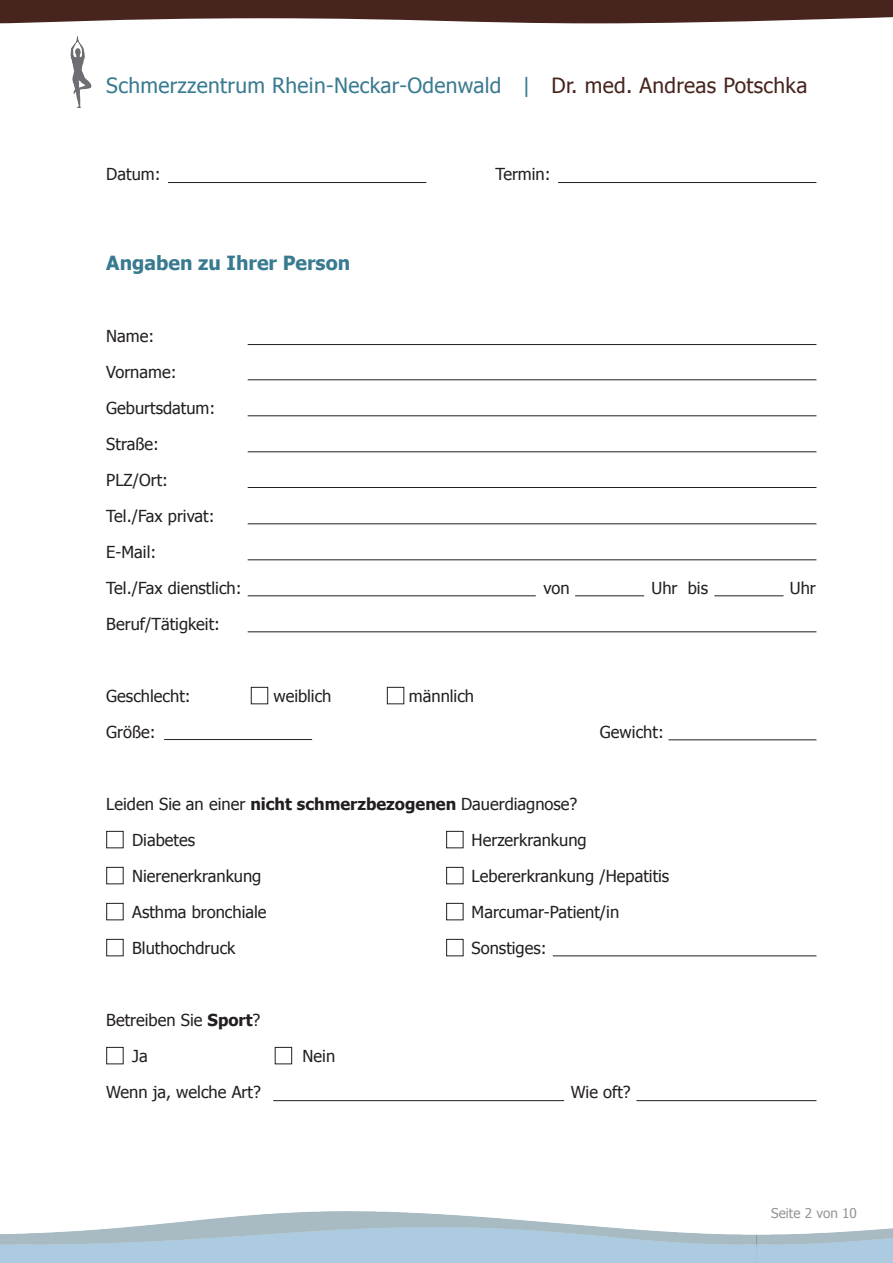
<style>
.page{position:relative;width:893px;height:1263px;background:#fff}
.page>*{position:absolute;margin:0;border:0;box-sizing:border-box;transform-origin:0 0}
.t1{font:21px "Tahoma";letter-spacing:.015em;color:#387a90}
.t2{font:700 19.5px "Tahoma";color:#387a90}
.t3{font:16.5px/36px "Tahoma";color:#231f20}
.t4{font:13.5px "Tahoma";color:#939598}
.s1{color:#47251e}
.s2{font-weight:700}
</style>
<div class="page">
<svg style="left:0;top:0;width:893px;height:23px;background:#5a3b35"></svg>
<img style="left:756px;top:1228px;width:137px;height:35px">
<img style="left:70px;top:36px;width:22px;height:71px">
<hr style="left:168px;top:182px;width:258px;height:1px;background:#231f20">
<hr style="left:558px;top:182px;width:258px;height:1px;background:#231f20">
<hr style="left:248px;top:631px;width:568px;height:1px;background:#231f20">
<hr style="left:248px;top:595px;width:288px;height:1px;background:#231f20">
<hr style="left:575px;top:595px;width:69px;height:1px;background:#231f20">
<hr style="left:714px;top:595px;width:69px;height:1px;background:#231f20">
<hr style="left:248px;top:559px;width:568px;height:1px;background:#231f20">
<hr style="left:248px;top:523px;width:568px;height:1px;background:#231f20">
<hr style="left:248px;top:487px;width:568px;height:1px;background:#231f20">
<hr style="left:248px;top:451px;width:568px;height:1px;background:#231f20">
<hr style="left:248px;top:415px;width:568px;height:1px;background:#231f20">
<hr style="left:248px;top:379px;width:568px;height:1px;background:#231f20">
<hr style="left:248px;top:344px;width:568px;height:1px;background:#231f20">
<div style="left:251px;top:687px;width:17px;height:17px;border:1px solid #231f20"></div>
<div style="left:387px;top:687px;width:17px;height:17px;border:1px solid #231f20"></div>
<hr style="left:164px;top:739px;width:148px;height:1px;background:#231f20">
<hr style="left:668px;top:739px;width:148px;height:1px;background:#231f20">
<div style="left:106px;top:831px;width:18px;height:17px;border:1px solid #231f20"></div>
<div style="left:106px;top:867px;width:18px;height:17px;border:1px solid #231f20"></div>
<div style="left:106px;top:903px;width:18px;height:17px;border:1px solid #231f20"></div>
<div style="left:106px;top:939px;width:18px;height:17px;border:1px solid #231f20"></div>
<div style="left:446px;top:831px;width:17px;height:17px;border:1px solid #231f20"></div>
<div style="left:446px;top:867px;width:17px;height:17px;border:1px solid #231f20"></div>
<div style="left:446px;top:903px;width:17px;height:17px;border:1px solid #231f20"></div>
<div style="left:446px;top:939px;width:17px;height:17px;border:1px solid #231f20"></div>
<hr style="left:553px;top:955px;width:263px;height:1px;background:#231f20">
<div style="left:106px;top:1047px;width:18px;height:17px;border:1px solid #231f20"></div>
<div style="left:275px;top:1047px;width:17px;height:17px;border:1px solid #231f20"></div>
<hr style="left:273px;top:1100px;width:291px;height:1px;background:#231f20">
<hr style="left:636px;top:1100px;width:180px;height:1px;background:#231f20">
<p class="t1" style="left:106px;top:71px;width:703px">Schmerzzentrum Rhein-Neckar-Odenwald | <span class="s1">Dr. med. Andreas Potschka</span></p>
<p class="t3" style="left:106px;top:155px;width:56px">Datum:</p>
<p class="t3" style="left:495px;top:155px;width:57px">Termin:</p>
<p class="t2" style="left:106px;top:249px;width:245px">Angaben zu Ihrer Person</p>
<p class="t3" style="left:106px;top:317px;width:137px">Name:<br>Vorname:<br>Geburtsdatum:<br>Straße:<br>PLZ/Ort:<br>Tel./Fax privat:<br>E-Mail:<br>Tel./Fax dienstlich:</p>
<p class="t3" style="left:106px;top:605px;width:115px">Beruf/Tätigkeit:</p>
<p class="t3" style="left:543px;top:569px;width:28px">von</p>
<p class="t3" style="left:652px;top:569px;width:58px">Uhr bis</p>
<p class="t3" style="left:790px;top:569px;width:27px">Uhr</p>
<p class="t3" style="left:106px;top:677px;width:86px">Geschlecht:</p>
<p class="t3" style="left:273px;top:677px;width:60px">weiblich</p>
<p class="t3" style="left:409px;top:677px;width:67px">männlich</p>
<p class="t3" style="left:106px;top:713px;width:51px">Größe:</p>
<p class="t3" style="left:600px;top:713px;width:65px">Gewicht:</p>
<p class="t3" style="left:132px;top:785px;width:447px;text-indent:-26px">Leiden Sie an einer <span class="s2">nicht schmerzbezogenen</span> Dauerdiagnose?<br>Diabetes</p>
<p class="t3" style="left:472px;top:821px;width:117px">Herzerkrankung</p>
<p class="t3" style="left:132px;top:857px;width:131px">Nierenerkrankung</p>
<p class="t3" style="left:472px;top:857px;width:199px">Lebererkrankung /Hepatitis</p>
<p class="t3" style="left:132px;top:893px;width:136px">Asthma bronchiale</p>
<p class="t3" style="left:472px;top:893px;width:149px">Marcumar-Patient/in</p>
<p class="t3" style="left:132px;top:929px;width:105px">Bluthochdruck</p>
<p class="t3" style="left:472px;top:929px;width:76px">Sonstiges:</p>
<p class="t3" style="left:132px;top:1001px;width:130px;text-indent:-26px">Betreiben Sie <span class="s2">Sport</span>?<br>Ja</p>
<p class="t3" style="left:303px;top:1037px;width:34px">Nein</p>
<p class="t3" style="left:106px;top:1073px;width:156px">Wenn ja, welche Art?</p>
<p class="t3" style="left:571px;top:1073px;width:62px">Wie oft?</p>
<p class="t4" style="left:771px;top:1204px;width:87px">Seite 2 von 10</p>
</div>
